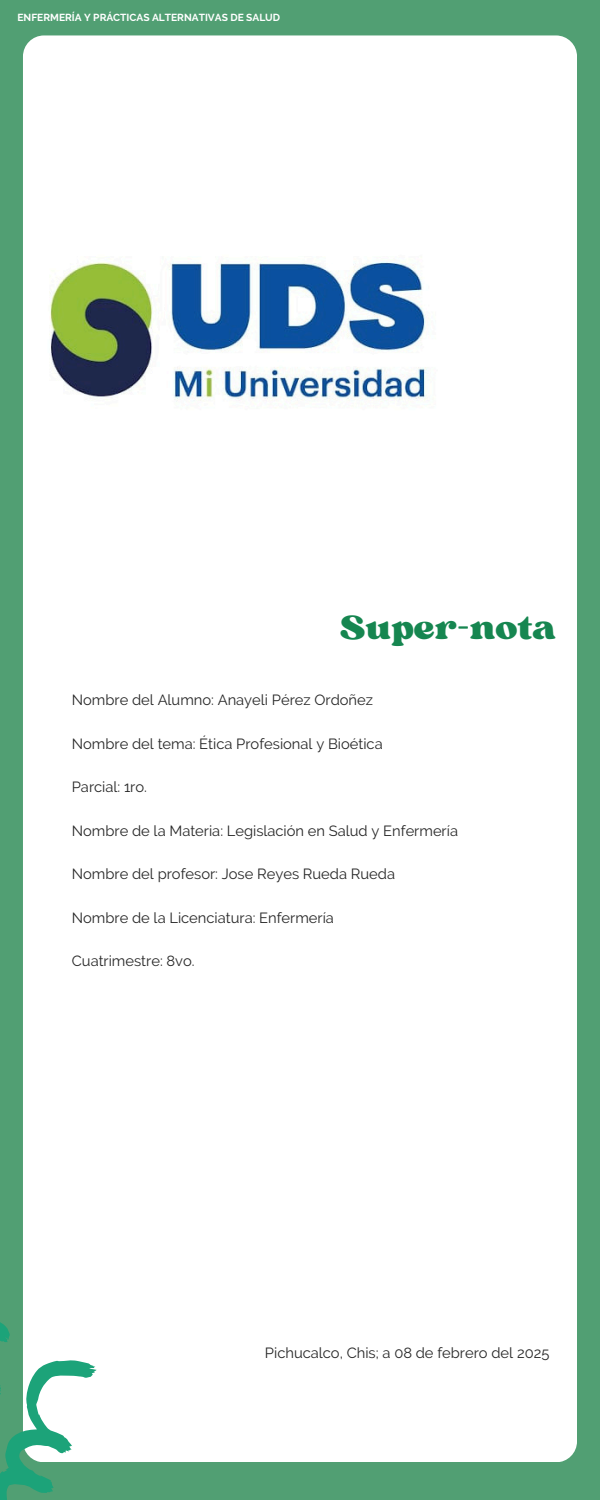
<style>
.page{position:relative;width:600px;height:1500px;background:#519f73}
.page>*{position:absolute;margin:0;border:0;box-sizing:border-box;transform-origin:0 0}
.t1{font:35px "Sergio Trendy";color:#168650}
.t2{font:14.7px "Raleway";color:#272727}
.t3{font:700 10.2px "Raleway";color:#fff}
</style>
<div class="page">
<div style="left:23px;top:35px;width:554px;height:1427px;background:#fff;border-radius:21px"></div>
<svg style="left:0;top:1322px;width:97px;height:178px"></svg>
<img style="left:49px;top:261px;width:380px;height:147px">
<h2 class="t3" style="left:18px;top:11px;width:264px">ENFERMERÍA Y PRÁCTICAS ALTERNATIVAS DE SALUD</h2>
<h2 class="t1" style="left:340px;top:606px;width:217px">Super-nota</h2>
<p class="t2" style="left:72px;top:692px;width:303px">Nombre del Alumno: Anayeli Pérez Ordoñez</p>
<p class="t2" style="left:72px;top:735px;width:312px">Nombre del tema: Ética Profesional y Bioética</p>
<h1 class="t2" style="left:72px;top:779px;width:77px">Parcial: 1ro.</h1>
<h2 class="t2" style="left:72px;top:822px;width:388px">Nombre de la Materia: Legislación en Salud y Enfermería</h2>
<h2 class="t2" style="left:72px;top:866px;width:325px">Nombre del profesor: Jose Reyes Rueda Rueda</h2>
<h2 class="t2" style="left:72px;top:909px;width:264px">Nombre de la Licenciatura: Enfermería</h2>
<h2 class="t2" style="left:72px;top:953px;width:124px">Cuatrimestre: 8vo.</h2>
<h2 class="t2" style="left:265px;top:1344px;width:286px">Pichucalco, Chis; a 08 de febrero del 2025</h2>
</div>
